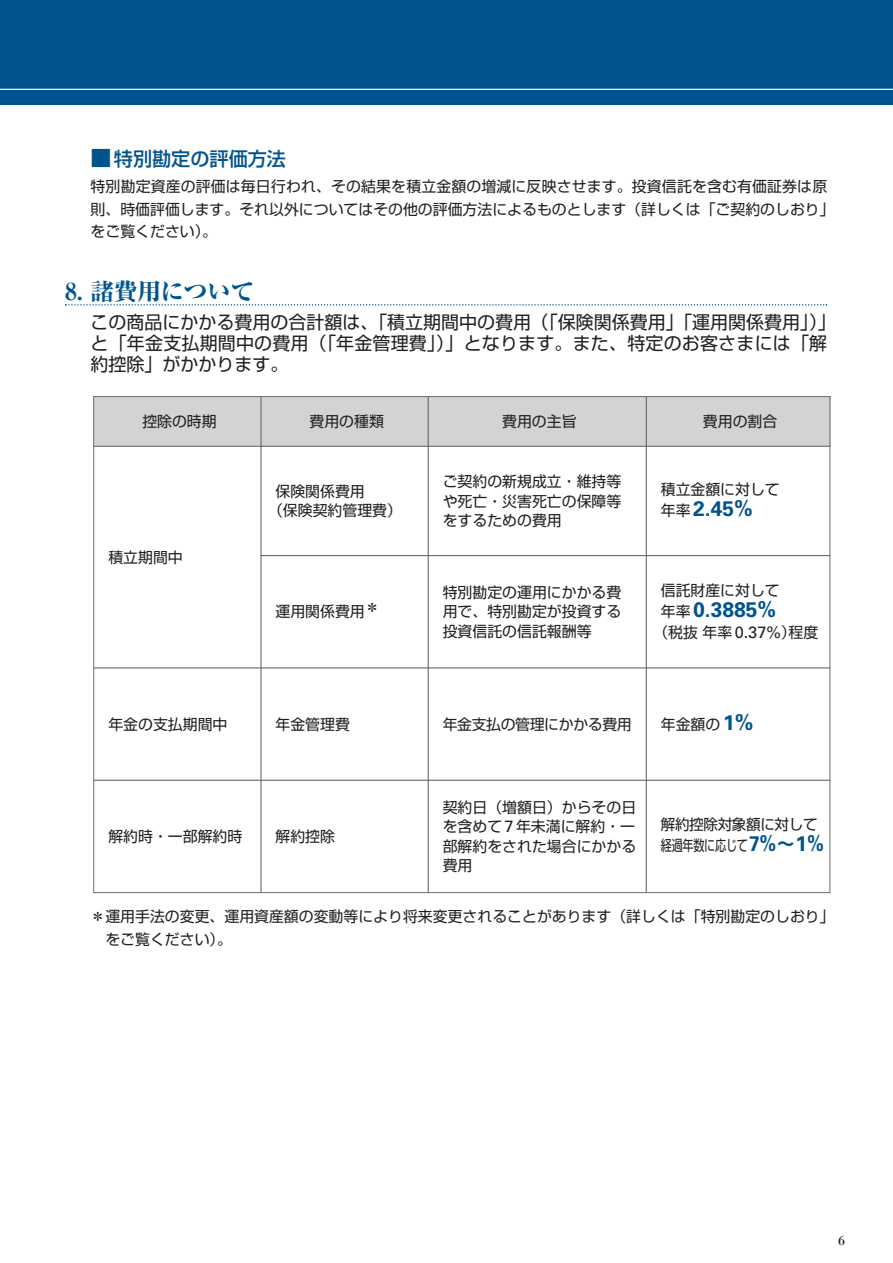
<style>
.page{position:relative;width:893px;height:1263px;background:#fff}
.page>*{position:absolute;margin:0;border:0;box-sizing:border-box;transform-origin:0 0}
.t1{font:800 23.4px "Ryumin Pro";color:#00548e}
.t2{font:700 21px "Univers";color:#00548e}
.t3{font:500 19.2px "Shin Go Pro";color:#00548e}
.t4{font:18px/21px "Shin Go Pro";color:#231f20}
.t5{font:14.85px/19.2px "Shin Go Pro";color:#231f20}
.t6{font:14.85px/21px "Shin Go Pro";letter-spacing:-.025em;color:#231f20}
.t7{font:14.55px "Bodoni";color:#231f20;scale:.95 1}
.s1{font-size:21px}
.s2{font-family:"Shin Go Pro";font-weight:400;font-size:14.85px;color:#231f20}
.s3{font-family:"Univers";font-size:16.35px}
.s4{font-family:"Univers";font-weight:700;font-size:21px;color:#00548e}
.s5{font-weight:700;font-size:19.2px;color:#00548e}
</style>
<div class="page">
<svg style="left:65px;top:304px;width:762px;height:2px"></svg>
<div style="left:0;top:0;width:893px;height:104px;background:#00548e"></div>
<hr style="left:0;top:89px;width:893px;height:1px;background:#fff">
<div style="left:93px;top:396px;width:168px;height:50px;background:#d1d3d4"></div>
<div style="left:261px;top:396px;width:167px;height:50px;background:#d1d3d4"></div>
<div style="left:428px;top:396px;width:218px;height:50px;background:#d1d3d4"></div>
<div style="left:646px;top:396px;width:184px;height:50px;background:#d1d3d4"></div>
<hr style="left:93px;top:396px;width:1px;height:497px;background:#6d6e70">
<hr style="left:261px;top:396px;width:1px;height:497px;background:#58595b">
<hr style="left:428px;top:396px;width:1px;height:497px;background:#58595b">
<hr style="left:646px;top:396px;width:1px;height:497px;background:#58595b">
<hr style="left:829px;top:396px;width:1px;height:497px;background:#6d6e70">
<hr style="left:93px;top:396px;width:737px;height:1px;background:#6d6e70">
<hr style="left:93px;top:446px;width:737px;height:1px;background:#58595b">
<hr style="left:261px;top:555px;width:569px;height:1px;background:#58595b">
<hr style="left:93px;top:668px;width:737px;height:1px;background:#58595b">
<hr style="left:93px;top:780px;width:737px;height:1px;background:#58595b">
<hr style="left:93px;top:892px;width:737px;height:1px;background:#6d6e70">
<p class="t3" style="left:91px;top:151px;width:197px"><span class="s1">■</span>特別勘定の評価方法</p>
<p class="t5" style="left:91px;top:177px;width:745px;line-height:22.4px">特別勘定資産の評価は毎日行われ、その結果を積立金額の増減に反映させます。投資信託を含む有価証券は原則、時価評価します。それ以外についてはその他の評価方法によるものとします（詳しくは「ご契約のしおり」をご覧ください）。</p>
<h1 class="t1" style="left:65px;top:282px;width:191px">8. 諸費用について</h1>
<p class="t4" style="left:91px;top:315px;width:747px">この商品にかかる費用の合計額は、「積立期間中の費用（「保険関係費用」「運用関係費用」）」と「年金支払期間中の費用（「年金管理費」）」となります。また、特定のお客さまには「解約控除」がかかります。</p>
<p class="t5" style="left:142px;top:414px;width:76px">控除の時期</p>
<p class="t5" style="left:309px;top:414px;width:76px">費用の種類</p>
<p class="t5" style="left:502px;top:414px;width:76px">費用の主旨</p>
<p class="t5" style="left:703px;top:414px;width:76px">費用の割合</p>
<p class="t5" style="left:108px;top:550px;width:76px">積立期間中</p>
<p class="t5" style="left:268px;top:484px;width:135px;text-indent:7px">保険関係費用<br>（保険契約管理費）</p>
<p class="t5" style="left:443px;top:474px;width:180px;text-align:justify">ご契約の新規成立・維持等や死亡・災害死亡の保障等をするための費用</p>
<p class="t5" style="left:661px;top:482px;width:121px">積立金額に対して</p>
<h2 class="t2" style="left:661px;top:501px;width:94px"><span class="s2">年率</span> 2.45%</h2>
<p class="t5" style="left:275px;top:604px;width:106px">運用関係費用＊</p>
<p class="t5" style="left:443px;top:585px;width:180px;text-align:justify">特別勘定の運用にかかる費用で、特別勘定が投資する投資信託の信託報酬等</p>
<p class="t5" style="left:661px;top:583px;width:121px">信託財産に対して</p>
<h2 class="t2" style="left:661px;top:602px;width:117px"><span class="s2">年率</span> 0.3885%</h2>
<p class="t5" style="left:653px;top:625px;width:166px">（税抜年率 <span class="s3">0.37%</span>）程度</p>
<p class="t5" style="left:108px;top:717px;width:121px">年金の支払期間中</p>
<p class="t5" style="left:275px;top:717px;width:76px">年金管理費</p>
<p class="t6" style="left:443px;top:716px;width:190px">年金支払の管理にかかる費用</p>
<p class="t5" style="left:661px;top:716px;width:94px">年金額の <span class="s4">1%</span></p>
<p class="t5" style="left:108px;top:829px;width:135px">解約時・一部解約時</p>
<p class="t5" style="left:275px;top:829px;width:61px">解約控除</p>
<p class="t5" style="left:443px;top:800px;width:195px;text-align:justify">契約日（増額日）からその日を含めて <span class="s3">7</span> 年未満に解約・一部解約をされた場合にかかる費用</p>
<p class="t6" style="left:661px;top:816px;width:165px">解約控除対象額に対して経過年数に応じて<span class="s4">7%</span><span class="s5">～</span><span class="s4">1%</span></p>
<p class="t5" style="left:105px;top:907px;width:731px;line-height:22.4px;text-indent:-15px">＊運用手法の変更、運用資産額の変動等により将来変更されることがあります（詳しくは「特別勘定のしおり」をご覧ください）。</p>
<p class="t7" style="left:838px;top:1235px;width:9px">6</p>
</div>
